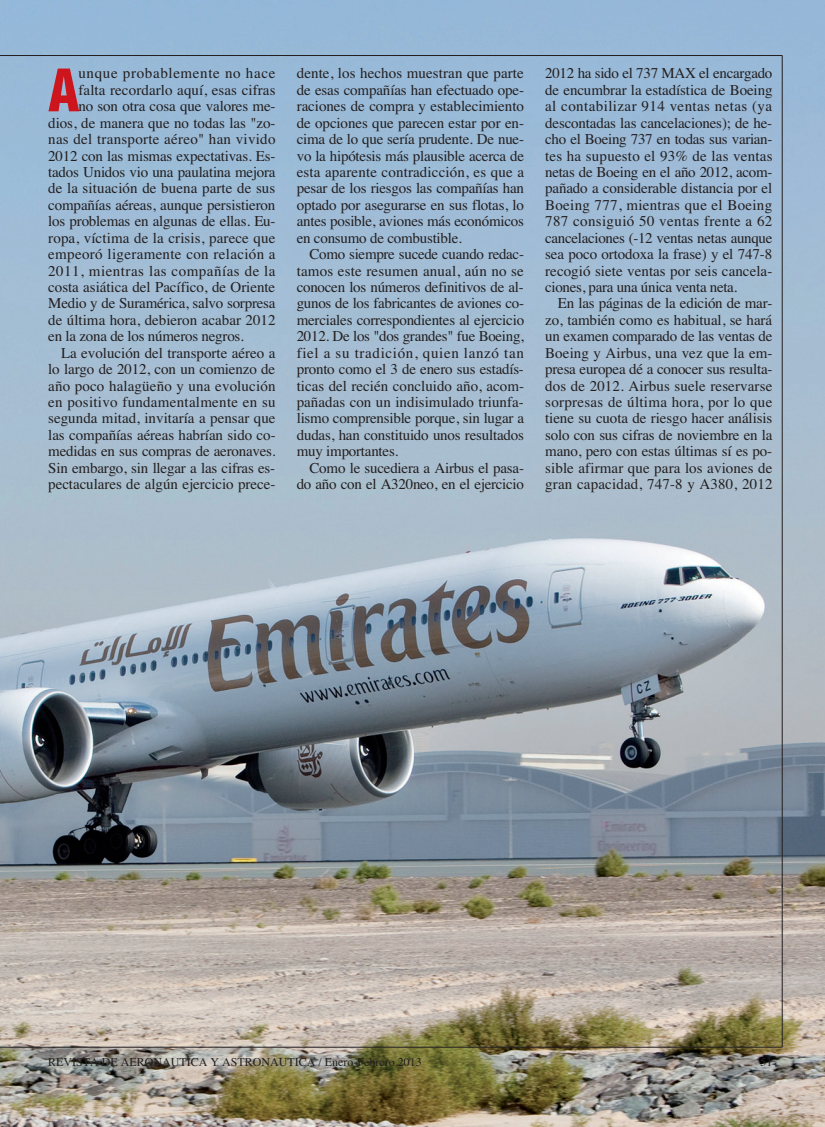
<style>
.page{position:relative;width:825px;height:1127px;background:#fff}
.page>*{position:absolute;margin:0;border:0;box-sizing:border-box;transform-origin:0 0}
.t1{font:900 condensed 57px "Helvetica";color:#cd151d}
.t2{font:15px/16.5px "Times";letter-spacing:-.005em;color:#231f20;text-align:justify}
.t3{font:15px "Times";letter-spacing:.02em;color:#231f20}
.t4{font:15px "Times";letter-spacing:.035em;color:#231f20}
.t5{font:15px "Times";letter-spacing:.045em;color:#231f20}
.t6{font:12px "Times";color:#231f20}
</style>
<div class="page">
<img style="left:0;top:0;width:825px;height:1127px">
<hr style="left:492px;top:55px;width:290px;height:1px;background:#231f20">
<hr style="left:782px;top:56px;width:1px;height:831px;background:#231f20">
<hr style="left:782px;top:884px;width:1px;height:163px;background:#231f20">
<hr style="left:0;top:55px;width:496px;height:1px;background:#231f20">
<hr style="left:0;top:1047px;width:782px;height:1px;background:#231f20">
<h1 class="t1" style="left:48px;top:69px;width:33px">A</h1>
<p class="t5" style="left:78px;top:68px;width:198px">unque probablemente no hace</p>
<p class="t2" style="left:78px;top:83px;width:199px">falta recordarlo aquí, esas cifras</p>
<p class="t2" style="left:78px;top:99px;width:199px">no son otra cosa que valores me-</p>
<p class="t2" style="left:48px;top:116px;width:229px">dios, de manera que no todas las "zo-</p>
<p class="t3" style="left:48px;top:134px;width:229px">nas del transporte aéreo" han vivido</p>
<p class="t2" style="left:48px;top:149px;width:229px">2012 con las mismas expectativas. Es-</p>
<p class="t2" style="left:48px;top:165px;width:229px">tados Unidos vio una paulatina mejora</p>
<p class="t2" style="left:48px;top:182px;width:229px">de la situación de buena parte de sus</p>
<p class="t2" style="left:48px;top:198px;width:229px">compañías aéreas, aunque persistieron</p>
<p class="t2" style="left:48px;top:214px;width:229px">los problemas en algunas de ellas. Eu-</p>
<p class="t2" style="left:48px;top:231px;width:229px">ropa, víctima de la crisis, parece que</p>
<p class="t3" style="left:48px;top:249px;width:229px">empeoró ligeramente con relación a</p>
<p class="t4" style="left:48px;top:265px;width:229px">2011, mientras las compañías de la</p>
<p class="t2" style="left:48px;top:280px;width:228px">costa asiática del Pacífico, de Oriente</p>
<p class="t2" style="left:48px;top:297px;width:229px">Medio y de Suramérica, salvo sorpresa</p>
<p class="t2" style="left:48px;top:313px;width:229px">de última hora, debieron acabar 2012</p>
<p class="t2" style="left:48px;top:329px;width:197px">en la zona de los números negros.</p>
<p class="t2" style="left:61px;top:346px;width:216px">La evolución del transporte aéreo a</p>
<p class="t2" style="left:48px;top:362px;width:228px">lo largo de 2012, con un comienzo de</p>
<p class="t2" style="left:48px;top:379px;width:229px">año poco halagüeño y una evolución</p>
<p class="t3" style="left:48px;top:396px;width:229px">en positivo fundamentalmente en su</p>
<p class="t2" style="left:48px;top:412px;width:229px">segunda mitad, invitaría a pensar que</p>
<p class="t2" style="left:48px;top:428px;width:229px">las compañías aéreas habrían sido co-</p>
<p class="t2" style="left:48px;top:444px;width:229px">medidas en sus compras de aeronaves.</p>
<p class="t2" style="left:48px;top:461px;width:228px">Sin embargo, sin llegar a las cifras es-</p>
<p class="t2" style="left:48px;top:477px;width:229px">pectaculares de algún ejercicio prece-</p>
<p class="t2" style="left:297px;top:67px;width:229px">dente, los hechos muestran que parte de esas compañías han efectuado ope&shy;raciones de compra y establecimiento de opciones que parecen estar por en&shy;cima de lo que sería prudente. De nue&shy;vo la hipótesis más plausible acerca de esta aparente contradicción, es que a pesar de los riesgos las compañías han optado por asegurarse en sus flotas, lo antes posible, aviones más económicos en consumo de combustible.</p>
<p class="t2" style="left:297px;top:247px;width:229px;text-indent:13px">Como siempre sucede cuando redac&shy;tamos este resumen anual, aún no se conocen los números definitivos de al&shy;gunos de los fabricantes de aviones co&shy;merciales correspondientes al ejercicio 2012. De los "dos grandes" fue Boeing, fiel a su tradición, quien lanzó tan pronto como el 3 de enero sus estadís&shy;ticas del recién concluido año, acom&shy;pañadas con un indisimulado triunfa&shy;lismo comprensible porque, sin lugar a dudas, han constituido unos resultados muy importantes.</p>
<p class="t2" style="left:297px;top:461px;width:229px;text-align:right">Como le sucediera a Airbus el pasa&shy;do año con el A320neo, en el ejercicio</p>
<p class="t2" style="left:545px;top:67px;width:229px">2012 ha sido el 737 MAX el encargado de encumbrar la estadística de Boeing al contabilizar 914 ventas netas (ya descontadas las cancelaciones); de he&shy;cho el Boeing 737 en todas sus varian&shy;tes ha supuesto el 93% de las ventas netas de Boeing en el año 2012, acom&shy;pañado a considerable distancia por el Boeing 777, mientras que el Boeing 787 consiguió 50 ventas frente a 62 cancelaciones (-12 ventas netas aunque sea poco ortodoxa la frase) y el 747-8 recogió siete ventas por seis cancela&shy;ciones, para una única venta neta.</p>
<p class="t2" style="left:545px;top:297px;width:229px;text-indent:13px">En las páginas de la edición de mar&shy;zo, también como es habitual, se hará un examen comparado de las ventas de Boeing y Airbus, una vez que la em&shy;presa europea dé a conocer sus resulta&shy;dos de 2012. Airbus suele reservarse sorpresas de última hora, por lo que tiene su cuota de riesgo hacer análisis solo con sus cifras de noviembre en la mano, pero con estas últimas sí es po&shy;sible afirmar que para los aviones de gran capacidad, 747-8 y A380, 2012</p>
<p class="t6" style="left:48px;top:1058px;width:375px">REVISTA DE AERONAUTICA Y ASTRONAUTICA / Enero-Febrero 2013</p>
<p class="t6" style="left:760px;top:1058px;width:13px">51</p>
</div>
